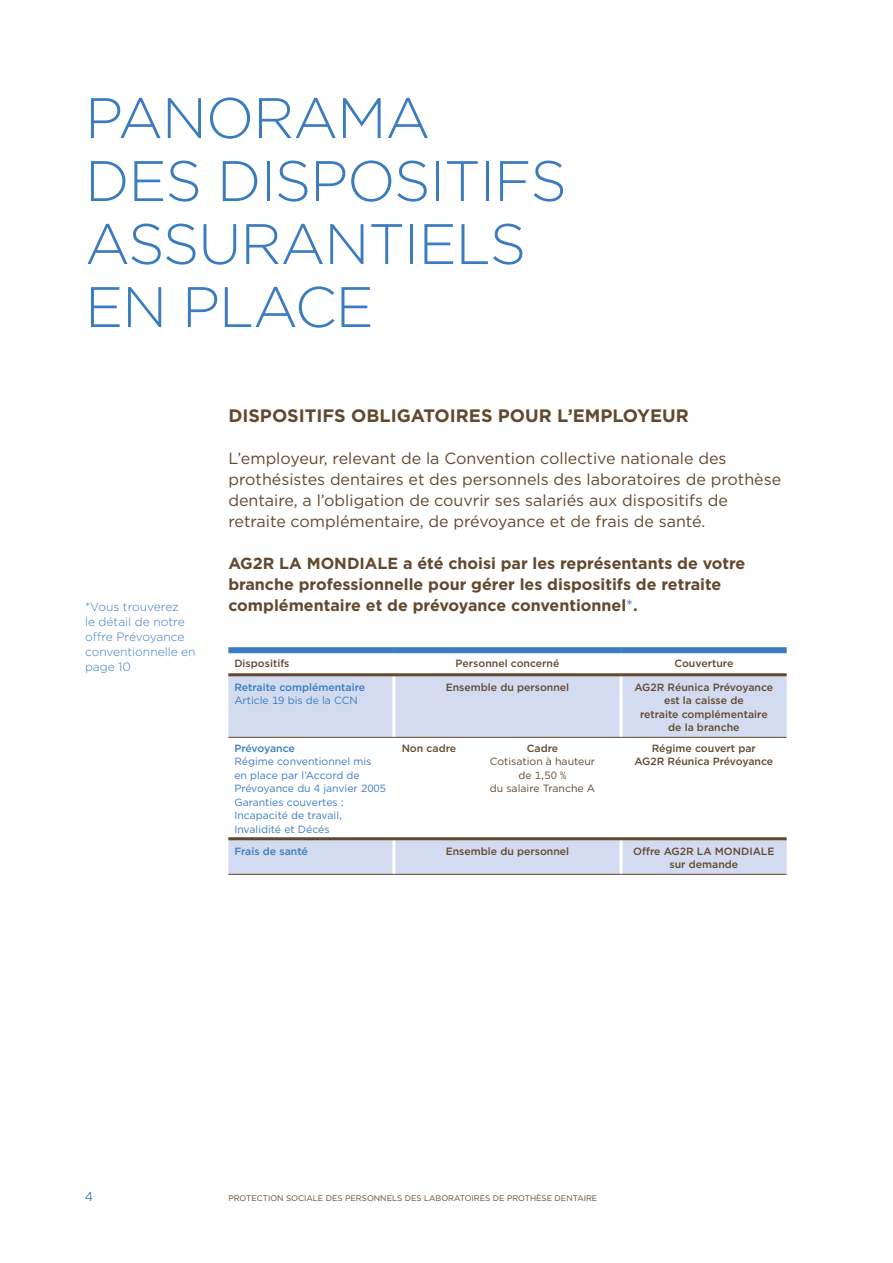
<style>
.page{position:relative;width:893px;height:1263px;background:#fff}
.page>*{position:absolute;margin:0;border:0;box-sizing:border-box;transform-origin:0 0}
.t1{font:300 57px/63px "Gotham";letter-spacing:-.02em;color:#3b7bbf}
.t2{font:700 18px "Gotham";color:#62482e}
.t3{font:16.05px/21px "Gotham";color:#62482e}
.t4{font:700 16.05px/21px "Gotham";color:#62482e}
.t5{font:12.75px "Gotham";color:#3b7bbf}
.t6{font:300 12px/15px "Gotham";color:#3b7bbf}
.t7{font:500 10.5px/13.5px "Gotham";color:#62482e;text-align:center}
.t8{font:10.5px/13.5px "Gotham";color:#3b7bbf}
.t9{font:10.5px/13.5px "Gotham";color:#62482e;text-align:center}
.t10{font:500 10.5px "Gotham";color:#3b7bbf}
.t11{font:500 10.5px "Gotham";letter-spacing:-.02em;color:#3b7bbf}
.t12{font:8.1px "Gotham";color:#62482e}
.s1{font-weight:400;color:#3b7bbf}
</style>
<div class="page">
<svg style="left:228px;top:676px;width:559px;height:198px"></svg>
<hr style="left:462px;top:737px;width:3px;height:100px;background:#fff">
<hr style="left:392px;top:676px;width:3px;height:61px;background:#fff">
<hr style="left:620px;top:676px;width:3px;height:61px;background:#fff">
<hr style="left:392px;top:737px;width:3px;height:100px;background:#fff">
<hr style="left:620px;top:737px;width:3px;height:100px;background:#fff">
<hr style="left:392px;top:840px;width:3px;height:34px;background:#fff">
<hr style="left:620px;top:840px;width:3px;height:34px;background:#fff">
<div style="left:228px;top:647px;width:166px;height:6px;background:#3b7bbf"></div>
<div style="left:394px;top:647px;width:70px;height:6px;background:#3b7bbf"></div>
<div style="left:464px;top:647px;width:157px;height:6px;background:#3b7bbf"></div>
<div style="left:621px;top:647px;width:166px;height:6px;background:#3b7bbf"></div>
<hr style="left:228px;top:673px;width:166px;height:3px;background:#62482e">
<hr style="left:228px;top:837px;width:166px;height:3px;background:#62482e">
<hr style="left:394px;top:673px;width:70px;height:3px;background:#62482e">
<hr style="left:464px;top:673px;width:157px;height:3px;background:#62482e">
<hr style="left:394px;top:837px;width:70px;height:3px;background:#62482e">
<hr style="left:464px;top:837px;width:157px;height:3px;background:#62482e">
<hr style="left:621px;top:673px;width:166px;height:3px;background:#62482e">
<hr style="left:621px;top:837px;width:166px;height:3px;background:#62482e">
<hr style="left:228px;top:737px;width:166px;height:1px;background:#62482e">
<hr style="left:228px;top:874px;width:166px;height:1px;background:#62482e">
<hr style="left:394px;top:737px;width:70px;height:1px;background:#62482e">
<hr style="left:394px;top:874px;width:70px;height:1px;background:#62482e">
<hr style="left:464px;top:874px;width:157px;height:1px;background:#62482e">
<hr style="left:464px;top:737px;width:157px;height:1px;background:#62482e">
<hr style="left:621px;top:737px;width:166px;height:1px;background:#62482e">
<hr style="left:621px;top:874px;width:166px;height:1px;background:#62482e">
<h1 class="t1" style="left:85px;top:85px;width:483px">PANORAMA<br>DES DISPOSITIFS<br>ASSURANTIELS<br>EN PLACE</h1>
<p class="t6" style="left:85px;top:598px;width:112px">*Vous trouverez<br>le détail de notre offre Prévoyance conventionnelle en page 10</p>
<p class="t2" style="left:228px;top:403px;width:462px">DISPOSITIFS OBLIGATOIRES POUR L’EMPLOYEUR</p>
<p class="t3" style="left:228px;top:447px;width:554px">L’employeur, relevant de la Convention collective nationale des prothésistes dentaires et des personnels des laboratoires de prothèse dentaire, a l’obligation de couvrir ses salariés aux dispositifs de retraite complémentaire, de prévoyance et de frais de santé.</p>
<p class="t4" style="left:228px;top:552px;width:519px">AG2R LA MONDIALE a été choisi par les représentants de votre branche professionnelle pour gérer les dispositifs de retraite complémentaire et de prévoyance conventionnel<span class="s1">*</span>.</p>
<p class="t7" style="left:234px;top:656px;width:57px">Dispositifs</p>
<p class="t7" style="left:456px;top:656px;width:105px">Personnel concerné</p>
<p class="t7" style="left:674px;top:656px;width:60px">Couverture</p>
<p class="t10" style="left:234px;top:680px;width:132px">Retraite complémentaire</p>
<p class="t8" style="left:234px;top:694px;width:125px">Article 19 bis de la CCN</p>
<p class="t7" style="left:446px;top:680px;width:125px">Ensemble du personnel</p>
<p class="t7" style="left:634px;top:680px;width:140px">AG2R Réunica Prévoyance est la caisse de<br>retraite complémentaire de la branche</p>
<p class="t11" style="left:234px;top:741px;width:62px">Prévoyance</p>
<p class="t8" style="left:234px;top:754px;width:153px">Régime conventionnel mis en place par l’Accord de<br>Prévoyance du 4 janvier 2005<br>Garanties couvertes :<br>Incapacité de travail,<br>Invalidité et Décés</p>
<p class="t7" style="left:402px;top:741px;width:56px">Non cadre</p>
<p class="t7" style="left:527px;top:741px;width:33px">Cadre</p>
<p class="t9" style="left:490px;top:755px;width:107px">Cotisation à hauteur de 1,50 %<br>du salaire Tranche A</p>
<p class="t7" style="left:634px;top:741px;width:140px">Régime couvert par<br>AG2R Réunica Prévoyance</p>
<p class="t10" style="left:234px;top:844px;width:75px">Frais de santé</p>
<p class="t7" style="left:446px;top:844px;width:125px">Ensemble du personnel</p>
<p class="t7" style="left:633px;top:844px;width:143px">Offre AG2R LA MONDIALE sur demande</p>
<p class="t5" style="left:85px;top:1189px;width:9px">4</p>
<p class="t12" style="left:228px;top:1193px;width:370px">PROTECTION SOCIALE DES PERSONNELS DES LABORATOIRES DE PROTHÈSE DENTAIRE</p>
</div>
